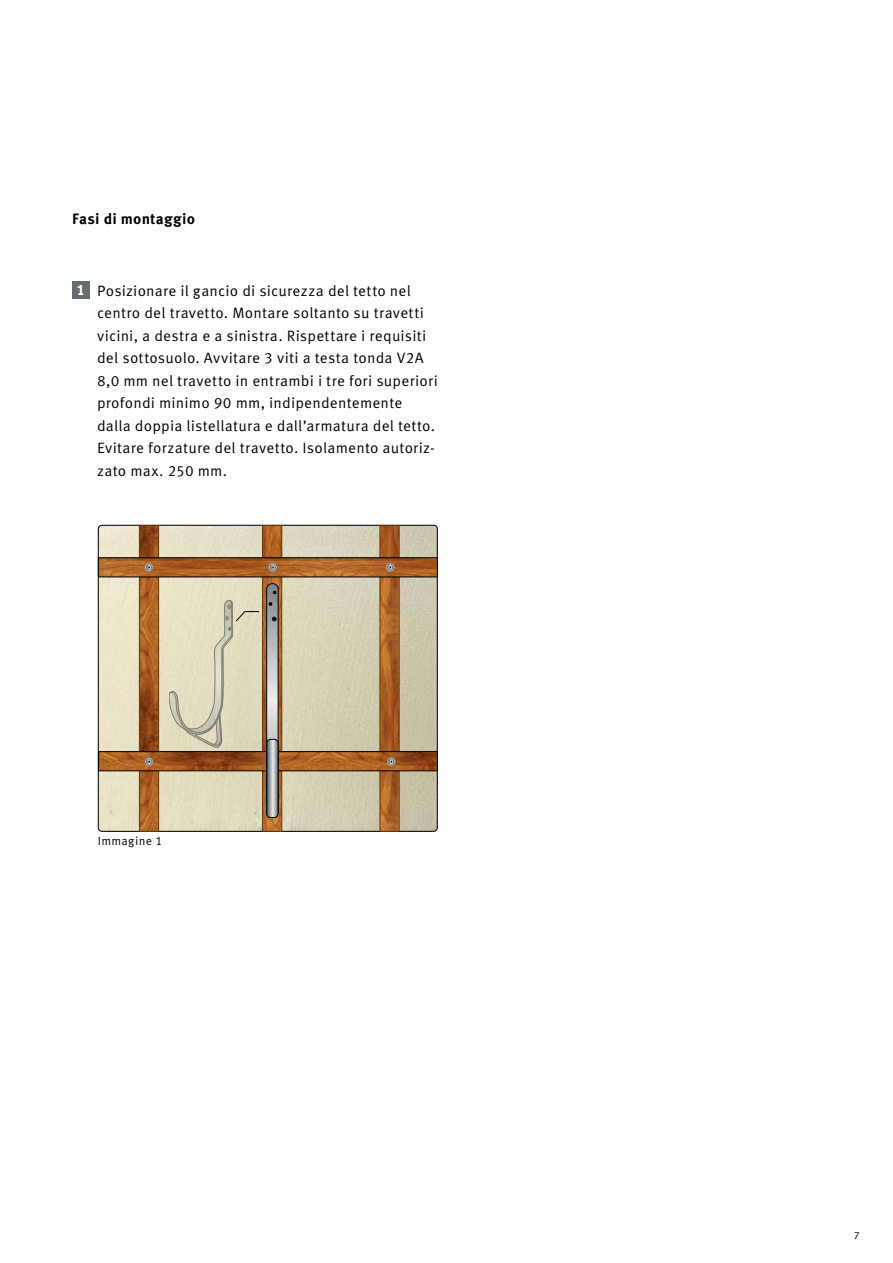
<style>
.page{position:relative;width:893px;height:1263px;background:#fff}
.page>*{position:absolute;margin:0;border:0;box-sizing:border-box;transform-origin:0 0}
.t1{font:15px/22.5px "Meta Correspondence Pro";letter-spacing:.015em;color:#000}
.t2{font:700 15px "Meta Correspondence Pro";letter-spacing:.01em;color:#000}
.t3{font:12px "Meta Correspondence Pro";letter-spacing:.02em;color:#000}
.t4{font:10.5px "Meta Correspondence Pro";color:#000}
.s1{font-weight:700;color:#fff}
</style>
<div class="page">
<div style="left:72px;top:282px;width:17px;height:17px;background:#646d6f"></div>
<img style="left:98px;top:525px;width:339px;height:306px">
<div style="left:98px;top:525px;width:340px;height:307px;border:1px solid #000;border-radius:4px"></div>
<img style="left:141px;top:527px;width:16px;height:303px">
<div style="left:139px;top:525px;width:20px;height:307px;border:1px solid #643900"></div>
<img style="left:264px;top:527px;width:16px;height:303px">
<div style="left:262px;top:525px;width:20px;height:307px;border:1px solid #643900"></div>
<img style="left:382px;top:527px;width:15px;height:303px">
<div style="left:380px;top:525px;width:19px;height:307px;border:1px solid #643900"></div>
<img style="left:100px;top:559px;width:336px;height:16px">
<div style="left:98px;top:557px;width:340px;height:20px;border:1px solid #000"></div>
<img style="left:100px;top:753px;width:336px;height:16px">
<div style="left:98px;top:751px;width:340px;height:20px;border:1px solid #000"></div>
<svg style="left:266px;top:583px;width:12px;height:235px;background:#a3a6a7"></svg>
<div style="left:267px;top:739px;width:11px;height:79px;border:1px solid #000;border-radius:4px"></div>
<div style="left:145px;top:563px;width:8px;height:8px;border:1px solid #9d9e9e;border-radius:50%"></div>
<svg style="left:146px;top:564px;width:6px;height:6px"></svg>
<div style="left:269px;top:563px;width:8px;height:8px;border:1px solid #9d9e9e;border-radius:50%"></div>
<svg style="left:270px;top:564px;width:5px;height:6px"></svg>
<div style="left:386px;top:563px;width:8px;height:8px;border:1px solid #9d9e9e;border-radius:50%"></div>
<svg style="left:387px;top:564px;width:6px;height:6px"></svg>
<div style="left:387px;top:758px;width:8px;height:8px;border:1px solid #9d9e9e;border-radius:50%"></div>
<svg style="left:388px;top:759px;width:6px;height:5px"></svg>
<div style="left:145px;top:758px;width:8px;height:8px;border:1px solid #9d9e9e;border-radius:50%"></div>
<svg style="left:146px;top:759px;width:6px;height:5px"></svg>
<svg style="left:169px;top:600px;width:91px;height:148px;background:#dad6ba"></svg>
<p class="t2" style="left:72px;top:207px;width:124px">Fasi di montaggio</p>
<p class="t1" style="left:97px;top:278px;width:342px;text-indent:-21px"><span class="s1">1</span> Posizionare il gancio di sicurezza del tetto nel centro del travetto. Montare soltanto su travetti vicini, a destra e a sinistra. Rispettare i requisiti del sottosuolo. Avvitare 3 viti a testa tonda V2A 8,0 mm nel travetto in entrambi i tre fori superiori profondi minimo 90 mm, indipendentemente dalla doppia listellatura e dall’armatura del tetto.<br>Evitare forzature del travetto. Isolamento autoriz&shy;zato max. 250 mm.</p>
<p class="t3" style="left:98px;top:832px;width:66px">Immagine 1</p>
<p class="t4" style="left:854px;top:1228px;width:8px">7</p>
</div>
